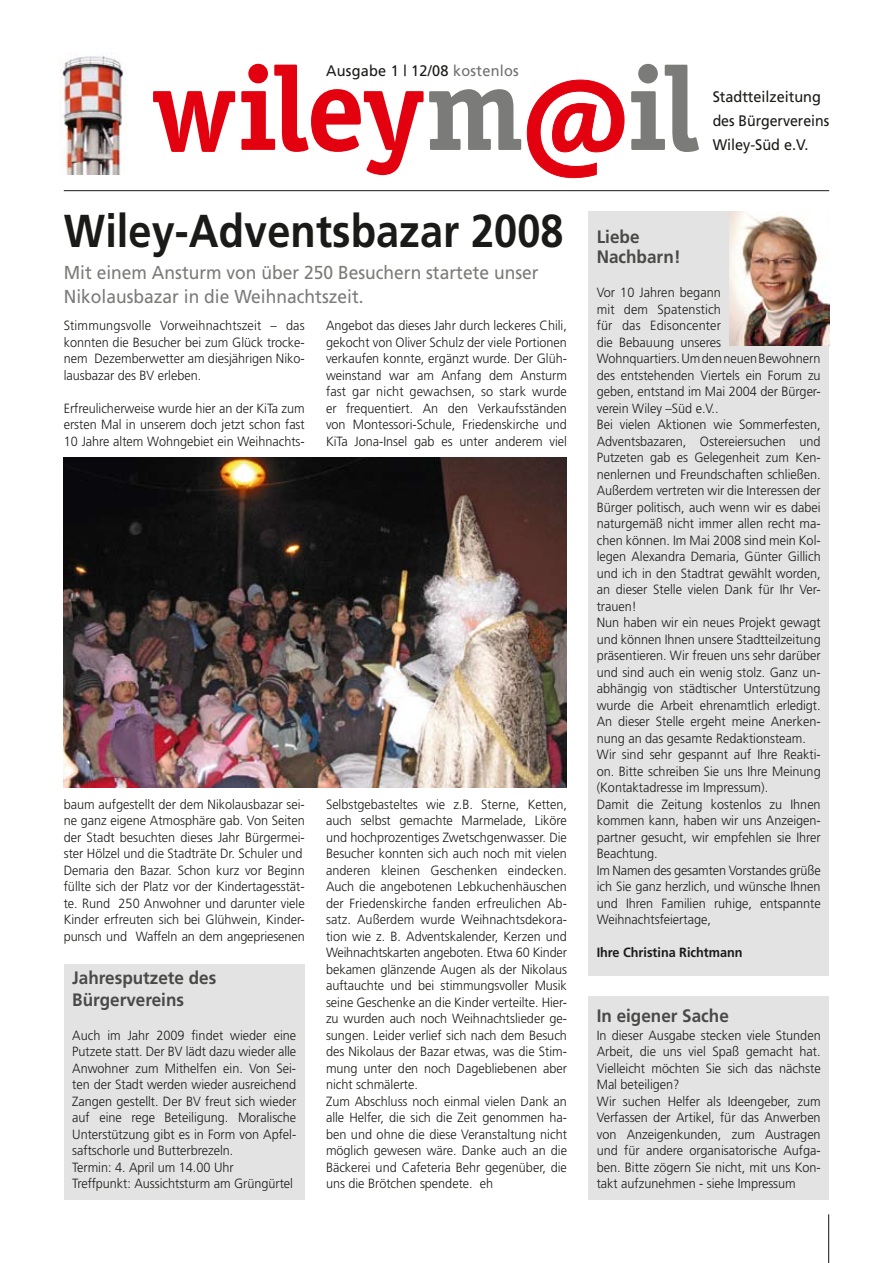
<style>
.page{position:relative;width:893px;height:1263px;background:#fff}
.page>*{position:absolute;margin:0;border:0;box-sizing:border-box;transform-origin:0 0}
.t1{font:700 46.05px "Frutiger";color:#1a1a18;scale:.9 1}
.t2{font:18.75px/24px "Frutiger";color:#7b7b7a;scale:.93 1}
.t3{font:700 18px/19.5px "Frutiger";color:#494948;scale:.95 1}
.t4{font:15.3px/23.7px "Frutiger";color:#1a1a18;scale:.95 1}
.t5{font:15.3px "Frutiger";letter-spacing:.02em;color:#1a1a18;scale:.95 1}
.t6{font:300 13.35px/16.5px "Frutiger";color:#1a1a18;scale:.95 1}
.t7{font:700 13.35px "Frutiger";color:#1a1a18;scale:.95 1}
.s1{color:#6f6f6f}
</style>
<div class="page">
<hr style="left:828px;top:1214px;width:1px;height:49px;background:#1a1a18">
<div style="left:588px;top:211px;width:241px;height:765px;background:#e3e3e4"></div>
<img style="left:729px;top:211px;width:100px;height:134px">
<img style="left:64px;top:457px;width:503px;height:331px">
<hr style="left:64px;top:190px;width:765px;height:1px;background:#1a1a18">
<div style="left:588px;top:996px;width:241px;height:203px;background:#e3e3e4"></div>
<div style="left:64px;top:964px;width:241px;height:235px;background:#e3e3e4"></div>
<svg style="left:631px;top:64px;width:68px;height:88px"></svg>
<svg style="left:153px;top:91px;width:82px;height:61px"></svg>
<svg style="left:241px;top:64px;width:384px;height:114px"></svg>
<img style="left:60px;top:54px;width:66px;height:120px">
<p class="t5" style="left:326px;top:61px;width:205px">Ausgabe 1 | 12/08 <span class="s1">kostenlos</span></p>
<h1 class="t1" style="left:64px;top:204px;width:557px">Wiley-Adventsbazar 2008</h1>
<h2 class="t2" style="left:64px;top:261px;width:512px">Mit einem Ansturm von über 250 Besuchern startete unser<br>Nikolausbazar in die Weihnachtszeit.</h2>
<p class="t6" style="left:64px;top:317px;width:255px;text-align:justify">Stimmungsvolle Vorweihnachtszeit – das konnten die Besucher bei zum Glück trocke&shy;nem Dezemberwetter am diesjährigen Niko&shy;lausbazar des BV erleben.</p>
<p class="t6" style="left:64px;top:400px;width:255px;text-align:justify">Erfreulicherweise wurde hier an der KiTa zum ersten Mal in unserem doch jetzt schon fast 10 Jahre altem Wohngebiet ein Weihnachts-</p>
<p class="t6" style="left:326px;top:317px;width:255px;text-align:justify">Angebot das dieses Jahr durch leckeres Chili, gekocht von Oliver Schulz der viele Portionen verkaufen konnte, ergänzt wurde. Der Glüh&shy;weinstand war am Anfang dem Ansturm fast gar nicht gewachsen, so stark wurde er frequentiert. An den Verkaufsständen von Montessori-Schule, Friedenskirche und KiTa Jona-Insel gab es unter anderem viel</p>
<p class="t6" style="left:64px;top:796px;width:255px">baum aufgestellt der dem Nikolausbazar sei&shy;ne ganz eigene Atmosphäre gab. Von Seiten der Stadt besuchten dieses Jahr Bürgermei&shy;ster Hölzel und die Stadträte Dr. Schuler und Demaria den Bazar. Schon kurz vor Beginn füllte sich der Platz vor der Kindertagesstät&shy;te. Rund 250 Anwohner und darunter viele Kinder erfreuten sich bei Glühwein, Kinder&shy;punsch und Waffeln an dem angepriesenen</p>
<h3 class="t3" style="left:72px;top:967px;width:153px;line-height:21.6px">Jahresputzete des<br>Bürgervereins</h3>
<p class="t6" style="left:72px;top:1027px;width:237px">Auch im Jahr 2009 findet wieder eine Putzete statt. Der BV lädt dazu wieder alle Anwohner zum Mithelfen ein. Von Sei&shy;ten der Stadt werden wieder ausreichend Zangen gestellt. Der BV freut sich wieder auf eine rege Beteiligung. Moralische Unterstützung gibt es in Form von Apfel&shy;saftschorle und Butterbrezeln.<br>Termin: 4. April um 14.00 Uhr<br>Treffpunkt: Aussichtsturm am Grüngürtel</p>
<p class="t6" style="left:326px;top:796px;width:255px">Selbstgebasteltes wie z.B. Sterne, Ketten, auch selbst gemachte Marmelade, Liköre und hochprozentiges Zwetschgenwasser. Die Besucher konnten sich auch noch mit vielen anderen kleinen Geschenken eindecken.<br>Auch die angebotenen Lebkuchenhäuschen der Friedenskirche fanden erfreulichen Ab&shy;satz. Außerdem wurde Weihnachtsdekora&shy;tion wie z. B. Adventskalender, Kerzen und Weihnachtskarten angeboten. Etwa 60 Kinder bekamen glänzende Augen als der Nikolaus auftauchte und bei stimmungsvoller Musik seine Geschenke an die Kinder verteilte. Hier&shy;zu wurden auch noch Weihnachtslieder ge&shy;sungen. Leider verlief sich nach dem Besuch des Nikolaus der Bazar etwas, was die Stim&shy;mung unter den noch Dagebliebenen aber nicht schmälerte.<br>Zum Abschluss noch einmal vielen Dank an alle Helfer, die sich die Zeit genommen ha&shy;ben und ohne die diese Veranstaltung nicht möglich gewesen wäre. Danke auch an die Bäckerei und Cafeteria Behr gegenüber, die uns die Brötchen spendete. eh</p>
<p class="t4" style="left:713px;top:85px;width:124px">Stadtteilzeitung des Bürgervereins<br>Wiley-Süd e.V.</p>
<h3 class="t3" style="left:597px;top:227px;width:90px">Liebe<br>Nachbarn!</h3>
<p class="t6" style="left:597px;top:284px;width:237px">Vor 10 Jahren begann<br>mit dem Spatenstich<br>für das Edisoncenter<br>die Bebauung unseres<br>Wohnquartiers. Um den neuen Bewohnern des entstehenden Viertels ein Forum zu geben, entstand im Mai 2004 der Bürger&shy;verein Wiley –Süd e.V..<br>Bei vielen Aktionen wie Sommerfesten, Adventsbazaren, Ostereiersuchen und Putzeten gab es Gelegenheit zum Ken&shy;nenlernen und Freundschaften schließen.<br>Außerdem vertreten wir die Interessen der Bürger politisch, auch wenn wir es dabei naturgemäß nicht immer allen recht ma&shy;chen können. Im Mai 2008 sind mein Kol&shy;legen Alexandra Demaria, Günter Gillich und ich in den Stadtrat gewählt worden, an dieser Stelle vielen Dank für Ihr Ver&shy;trauen!<br>Nun haben wir ein neues Projekt gewagt und können Ihnen unsere Stadtteilzeitung präsentieren. Wir freuen uns sehr darüber und sind auch ein wenig stolz. Ganz un&shy;abhängig von städtischer Unterstützung wurde die Arbeit ehrenamtlich erledigt.<br>An dieser Stelle ergeht meine Anerken&shy;nung an das gesamte Redaktionsteam.<br>Wir sind sehr gespannt auf Ihre Reakti&shy;on. Bitte schreiben Sie uns Ihre Meinung (Kontaktadresse im Impressum).<br>Damit die Zeitung kostenlos zu Ihnen kommen kann, haben wir uns Anzeigen&shy;partner gesucht, wir empfehlen sie Ihrer Beachtung.<br>Im Namen des gesamten Vorstandes grüße ich Sie ganz herzlich, und wünsche Ihnen und Ihren Familien ruhige, entspannte Weihnachtsfeiertage,</p>
<p class="t7" style="left:597px;top:945px;width:155px">Ihre Christina Richtmann</p>
<h3 class="t3" style="left:597px;top:1005px;width:141px">In eigener Sache</h3>
<p class="t6" style="left:597px;top:1027px;width:237px">In dieser Ausgabe stecken viele Stunden Arbeit, die uns viel Spaß gemacht hat.<br>Vielleicht möchten Sie sich das nächste Mal beteiligen?<br>Wir suchen Helfer als Ideengeber, zum Verfassen der Artikel, für das Anwerben von Anzeigenkunden, zum Austragen und für andere organisatorische Aufga&shy;ben. Bitte zögern Sie nicht, mit uns Kon&shy;takt aufzunehmen - siehe Impressum</p>
</div>
